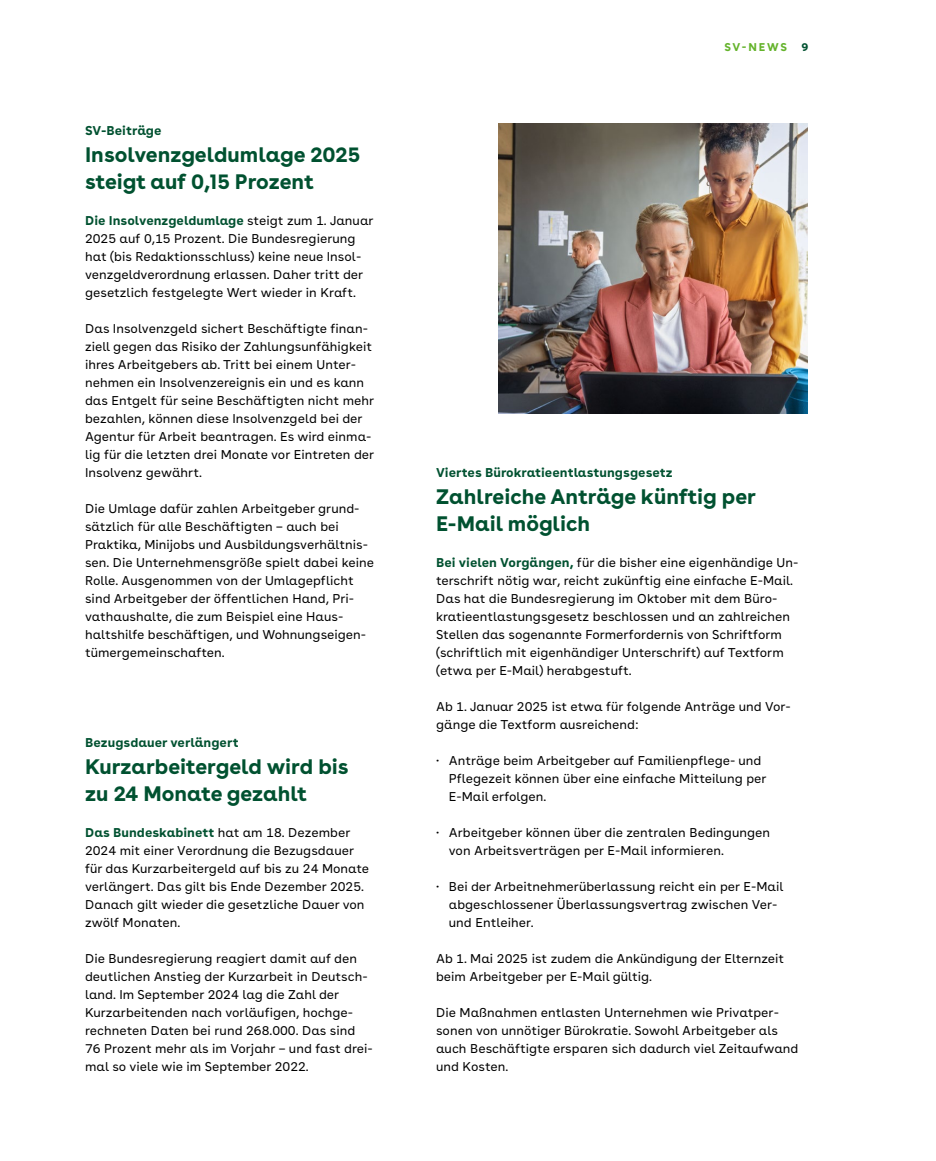
<style>
.page{position:relative;width:936px;height:1161px;background:#fff}
.page>*{position:absolute;margin:0;border:0;box-sizing:border-box;transform-origin:0 0}
.t1{font:700 21px/27px "AOK Buenos Aires";color:#005130}
.t2{font:12.75px/18px "AOK Buenos Aires Text";color:#000}
.t3{font:700 12.75px "AOK Buenos Aires Text";color:#005130}
.t4{font:700 11.25px "AOK Buenos Aires";letter-spacing:.155em;color:#64b32b}
.t5{font:700 11.25px "AOK Buenos Aires";color:#005130}
.s1{font-weight:700;color:#005130}
</style>
<div class="page">
<img style="left:498px;top:123px;width:309px;height:290px">
<p class="t3" style="left:85px;top:119px;width:78px">SV-Beiträge</p>
<h1 class="t1" style="left:85px;top:139px;width:276px">Insolvenzgeldumlage 2025 steigt auf 0,15 Prozent</h1>
<p class="t2" style="left:85px;top:210px;width:290px"><span class="s1">Die Insolvenzgeldumlage</span> steigt zum 1. Januar 2025 auf 0,15 Prozent. Die Bundesregierung hat (bis Redaktionsschluss) keine neue Insol&shy;venzgeldverordnung erlassen. Daher tritt der gesetzlich festgelegte Wert wieder in Kraft.</p>
<p class="t2" style="left:85px;top:318px;width:291px">Das Insolvenzgeld sichert Beschäftigte finan&shy;ziell gegen das Risiko der Zahlungsunfähigkeit ihres Arbeitgebers ab. Tritt bei einem Unter&shy;nehmen ein Insolvenzereignis ein und es kann das Entgelt für seine Beschäftigten nicht mehr bezahlen, können diese Insolvenzgeld bei der Agentur für Arbeit beantragen. Es wird einma&shy;lig für die letzten drei Monate vor Eintreten der Insolvenz gewährt.</p>
<p class="t2" style="left:85px;top:498px;width:291px">Die Umlage dafür zahlen Arbeitgeber grund&shy;sätzlich für alle Beschäftigten – auch bei Praktika, Minijobs und Ausbildungsverhältnis&shy;sen. Die Unternehmensgröße spielt dabei keine Rolle. Ausgenommen von der Umlagepflicht sind Arbeitgeber der öffentlichen Hand, Pri&shy;vathaushalte, die zum Beispiel eine Haus&shy;haltshilfe beschäftigen, und Wohnungseigen&shy;tümergemeinschaften.</p>
<p class="t3" style="left:85px;top:731px;width:155px">Bezugsdauer verlängert</p>
<h1 class="t1" style="left:85px;top:751px;width:265px">Kurzarbeitergeld wird bis zu 24 Monate gezahlt</h1>
<p class="t2" style="left:85px;top:822px;width:286px"><span class="s1">Das Bundeskabinett</span> hat am 18. Dezember 2024 mit einer Verordnung die Bezugsdauer für das Kurzarbeitergeld auf bis zu 24 Monate verlängert. Das gilt bis Ende Dezember 2025.<br>Danach gilt wieder die gesetzliche Dauer von zwölf Monaten.</p>
<p class="t2" style="left:85px;top:948px;width:289px">Die Bundesregierung reagiert damit auf den deutlichen Anstieg der Kurzarbeit in Deutsch&shy;land. Im September 2024 lag die Zahl der Kurzarbeitenden nach vorläufigen, hochge&shy;rechneten Daten bei rund 268.000. Das sind 76 Prozent mehr als im Vorjahr – und fast drei&shy;mal so viele wie im September 2022.</p>
<p class="t4" style="left:724px;top:37px;width:64px">SV-NEWS</p>
<p class="t5" style="left:801px;top:37px;width:8px">9</p>
<p class="t3" style="left:436px;top:461px;width:238px">Viertes Bürokratieentlastungsgesetz</p>
<h1 class="t1" style="left:436px;top:481px;width:321px">Zahlreiche Anträge künftig per<br>E-Mail möglich</h1>
<p class="t2" style="left:436px;top:552px;width:364px"><span class="s1">Bei vielen Vorgängen,</span> für die bisher eine eigenhändige Un&shy;terschrift nötig war, reicht zukünftig eine einfache E-Mail.<br>Das hat die Bundesregierung im Oktober mit dem Büro&shy;kratieentlastungsgesetz beschlossen und an zahlreichen Stellen das sogenannte Formerfordernis von Schriftform (schriftlich mit eigenhändiger Unterschrift) auf Textform (etwa per E-Mail) herabgestuft.</p>
<p class="t2" style="left:436px;top:696px;width:356px">Ab 1. Januar 2025 ist etwa für folgende Anträge und Vor&shy;gänge die Textform ausreichend:</p>
<p class="t2" style="left:449px;top:750px;width:319px;text-indent:-13px">· Anträge beim Arbeitgeber auf Familienpflege- und<br>Pflegezeit können über eine einfache Mitteilung per<br>E-Mail erfolgen.</p>
<p class="t2" style="left:449px;top:822px;width:323px;text-indent:-13px">· Arbeitgeber können über die zentralen Bedingungen von Arbeitsverträgen per E-Mail informieren.</p>
<p class="t2" style="left:449px;top:876px;width:336px;text-indent:-13px">· Bei der Arbeitnehmerüberlassung reicht ein per E-Mail abgeschlossener Überlassungsvertrag zwischen Ver&shy;und Entleiher.</p>
<p class="t2" style="left:436px;top:948px;width:350px">Ab 1. Mai 2025 ist zudem die Ankündigung der Elternzeit beim Arbeitgeber per E-Mail gültig.</p>
<p class="t2" style="left:436px;top:1002px;width:364px">Die Maßnahmen entlasten Unternehmen wie Privatper&shy;sonen von unnötiger Bürokratie. Sowohl Arbeitgeber als auch Beschäftigte ersparen sich dadurch viel Zeitaufwand und Kosten.</p>
</div>
